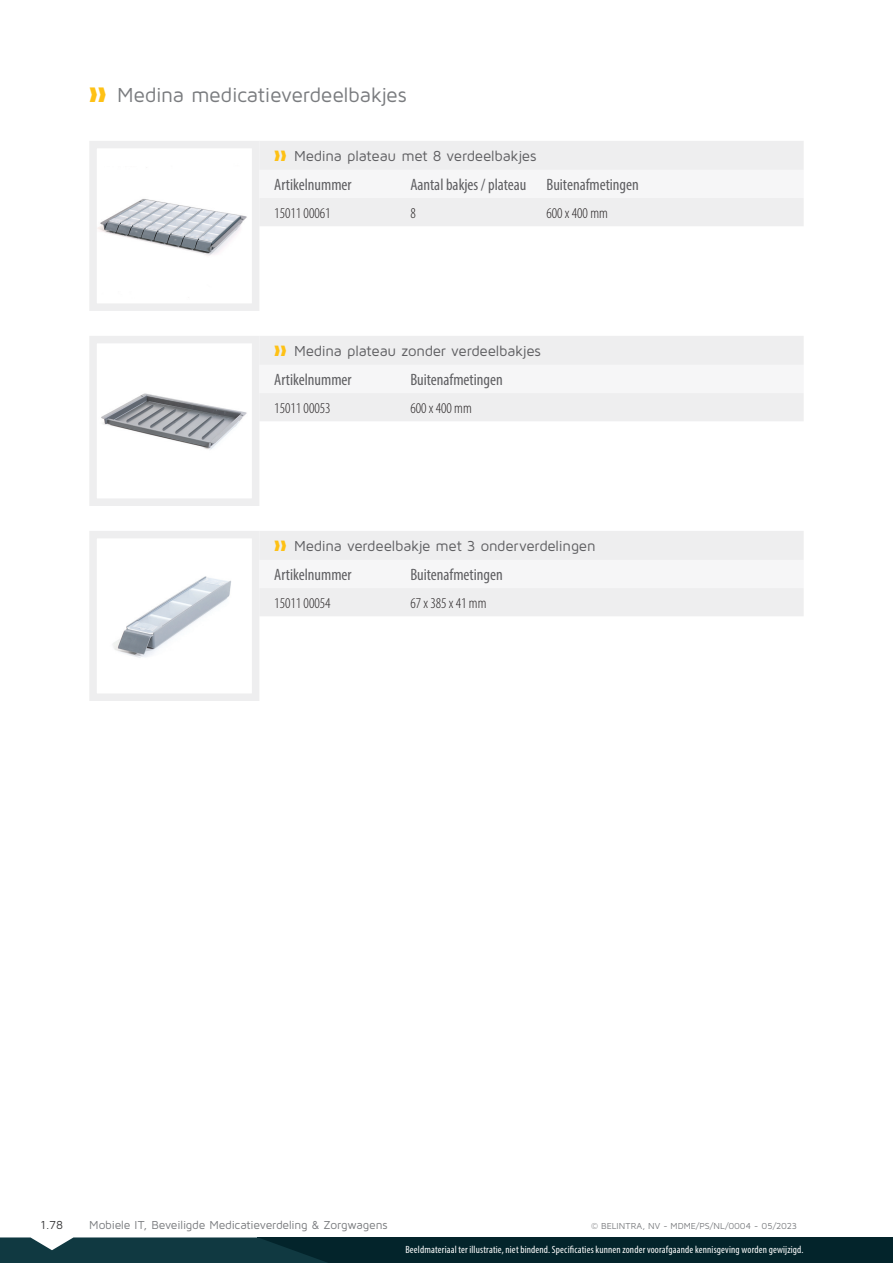
<style>
.page{position:relative;width:893px;height:1263px;background:#fff}
.page>*{position:absolute;margin:0;border:0;box-sizing:border-box;transform-origin:0 0}
.t1{font:21px "Maven Pro";letter-spacing:-.02em;color:#7a7c7f}
.table__header_2_NL{font:condensed 16.5px "Myriad Pro";color:#5f5f62}
.t2{font:15px "Maven Pro";letter-spacing:-.02em;color:#5f5f62}
.table__body_NL{font:300 condensed 15px "Myriad Pro";color:#231f20}
.t3{font:12px "Maven Pro";letter-spacing:-.02em;color:#7a7c7f}
.t4{font:12px "Maven Pro";color:#3c3c3d}
.t5{font:condensed 10.5px "Myriad Pro";letter-spacing:.015em;color:#fff}
.Paragraph_Style_2{font:9px "Maven Pro";color:#7a7c7f}
.s1{color:#fec115}
</style>
<div class="page">
<img style="left:98px;top:199px;width:149px;height:57px">
<div style="left:89px;top:141px;width:170px;height:170px;border:8px solid #eeeeef"></div>
<img style="left:101px;top:393px;width:146px;height:57px">
<div style="left:89px;top:336px;width:170px;height:170px;border:8px solid #eeeeef"></div>
<img style="left:113px;top:576px;width:118px;height:82px">
<div style="left:89px;top:531px;width:170px;height:170px;border:8px solid #eeeeef"></div>
<div style="left:258px;top:1237px;width:635px;height:26px;background:#03242b"></div>
<svg style="left:0;top:1237px;width:327px;height:26px;background:#194047"></svg>
<div style="left:259px;top:141px;width:545px;height:85px;background:#eeeeef"></div>
<div style="left:259px;top:170px;width:545px;height:28px;background:#f6f6f7"></div>
<div style="left:259px;top:336px;width:545px;height:85px;background:#eeeeef"></div>
<div style="left:259px;top:365px;width:545px;height:28px;background:#f6f6f7"></div>
<div style="left:259px;top:531px;width:545px;height:85px;background:#eeeeef"></div>
<div style="left:259px;top:560px;width:545px;height:28px;background:#f6f6f7"></div>
<p class="t1" style="left:89px;top:82px;width:319px"><span class="s1">❱❱</span> Medina medicatieverdeelbakjes</p>
<p class="t2" style="left:274px;top:147px;width:264px"><span class="s1">❱❱</span> Medina plateau met 8 verdeelbakjes</p>
<p class="table__header_2_NL" style="left:274px;top:175px;width:79px">Artikelnummer</p>
<p class="table__header_2_NL" style="left:410px;top:175px;width:118px">Aantal bakjes / plateau</p>
<p class="table__header_2_NL" style="left:546px;top:175px;width:94px">Buitenafmetingen</p>
<p class="table__body_NL" style="left:274px;top:204px;width:58px">15011 00061</p>
<p class="table__body_NL" style="left:410px;top:204px;width:7px">8</p>
<p class="table__body_NL" style="left:546px;top:204px;width:63px">600 x 400 mm</p>
<p class="t2" style="left:274px;top:342px;width:268px"><span class="s1">❱❱</span> Medina plateau zonder verdeelbakjes</p>
<p class="table__header_2_NL" style="left:274px;top:370px;width:79px">Artikelnummer</p>
<p class="table__header_2_NL" style="left:410px;top:370px;width:94px">Buitenafmetingen</p>
<p class="table__body_NL" style="left:274px;top:399px;width:58px">15011 00053</p>
<p class="table__body_NL" style="left:410px;top:399px;width:63px">600 x 400 mm</p>
<p class="t2" style="left:274px;top:537px;width:323px"><span class="s1">❱❱</span> Medina verdeelbakje met 3 onderverdelingen</p>
<p class="table__header_2_NL" style="left:274px;top:565px;width:79px">Artikelnummer</p>
<p class="table__header_2_NL" style="left:410px;top:565px;width:94px">Buitenafmetingen</p>
<p class="table__body_NL" style="left:274px;top:594px;width:58px">15011 00054</p>
<p class="table__body_NL" style="left:410px;top:594px;width:78px">67 x 385 x 41 mm</p>
<p class="t4" style="left:40px;top:1217px;width:24px">1.78</p>
<p class="t3" style="left:89px;top:1217px;width:300px">Mobiele IT, Beveiligde Medicatieverdeling &amp; Zorgwagens</p>
<p class="Paragraph_Style_2" style="left:591px;top:1220px;width:208px">© BELINTRA, NV - MDME/PS/NL/0004 - 05/2023</p>
<p class="t5" style="left:405px;top:1244px;width:400px">Beeldmateriaal ter illustratie, niet bindend. Specificaties kunnen zonder voorafgaande kennisgeving worden gewijzigd.</p>
</div>
